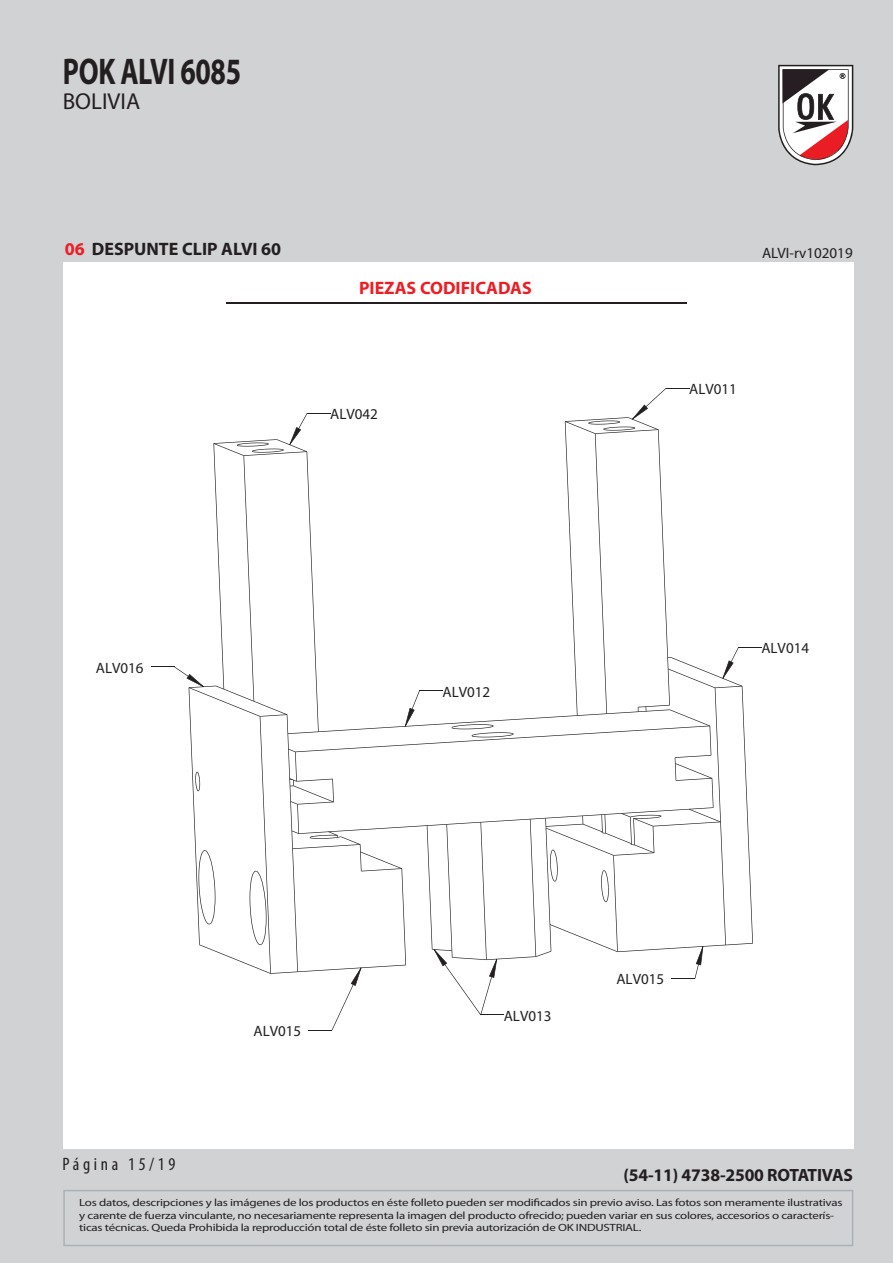
<style>
.page{position:relative;width:893px;height:1263px;background:#d1d2d4}
.page>*{position:absolute;margin:0;border:0;box-sizing:border-box;transform-origin:0 0}
.t1{font:700 37.2px "Myriad Pro";letter-spacing:-.015em;color:#231f20;scale:.75 1}
.t2{font:23.1px "Myriad Pro";color:#231f20}
.t3{font:700 18px "Myriad Pro";color:#231f20}
.t4{font:700 18px "Myriad Pro";color:#ee1d23}
.t5{font:condensed 18px "Myriad Pro";letter-spacing:.2em;color:#231f20}
.t6{font:700 17.85px "Myriad Pro";letter-spacing:-.01em;color:#231f20}
.t7{font:15px "Arial";color:#231f20}
.t8{font:15px "Myriad Pro";color:#231f20}
.t9{font:10.5px/12.6px "Myriad Pro";letter-spacing:-.02em;color:#231f20;scale:1.23 1}
.s1{color:#ee1d23}
</style>
<div class="page">
<svg style="left:63px;top:1190px;width:790px;height:56px"></svg>
<div style="left:63px;top:262px;width:790px;height:887px;background:#fff"></div>
<svg style="left:778px;top:65px;width:75px;height:100px;background:#bba4a5"></svg>
<hr style="left:226px;top:302px;width:460px;height:1px;background:#231f20">
<svg style="left:151px;top:388px;width:610px;height:643px"></svg>
<h1 class="t1" style="left:63px;top:47px;width:239px">POK ALVI 6085</h1>
<h2 class="t2" style="left:63px;top:87px;width:79px">BOLIVIA</h2>
<h3 class="t3" style="left:65px;top:238px;width:218px"><span class="s1">06</span> DESPUNTE CLIP ALVI 60</h3>
<h3 class="t4" style="left:359px;top:276px;width:174px">PIEZAS CODIFICADAS</h3>
<h3 class="t7" style="left:330px;top:405px;width:49px">ALV042</h3>
<h3 class="t7" style="left:96px;top:658px;width:49px">ALV016</h3>
<h3 class="t7" style="left:442px;top:682px;width:49px">ALV012</h3>
<h3 class="t8" style="left:762px;top:244px;width:92px">ALVI-rv102019</h3>
<h3 class="t7" style="left:689px;top:380px;width:49px">ALV011</h3>
<h3 class="t7" style="left:761px;top:639px;width:49px">ALV014</h3>
<h3 class="t5" style="left:63px;top:1153px;width:114px">Página 15/19</h3>
<h3 class="t7" style="left:253px;top:1022px;width:49px">ALV015</h3>
<h3 class="t7" style="left:504px;top:1006px;width:49px">ALV013</h3>
<h3 class="t7" style="left:616px;top:970px;width:49px">ALV015</h3>
<h3 class="t6" style="left:623px;top:1163px;width:231px">(54-11) 4738-2500 ROTATIVAS</h3>
<p class="t9" style="left:79px;top:1196px;width:622px">Los datos, descripciones y las imágenes de los productos en éste folleto pueden ser modi cados sin previo aviso. Las fotos son meramente ilustrativas y carente de fuerza vinculante, no necesariamente representa la imagen del producto ofrecido; pueden variar en sus colores, accesorios o caracterís&shy;ticas técnicas. Queda Prohibida la reproducción total de éste folleto sin previa autorización de OK INDUSTRIAL.</p>
</div>
